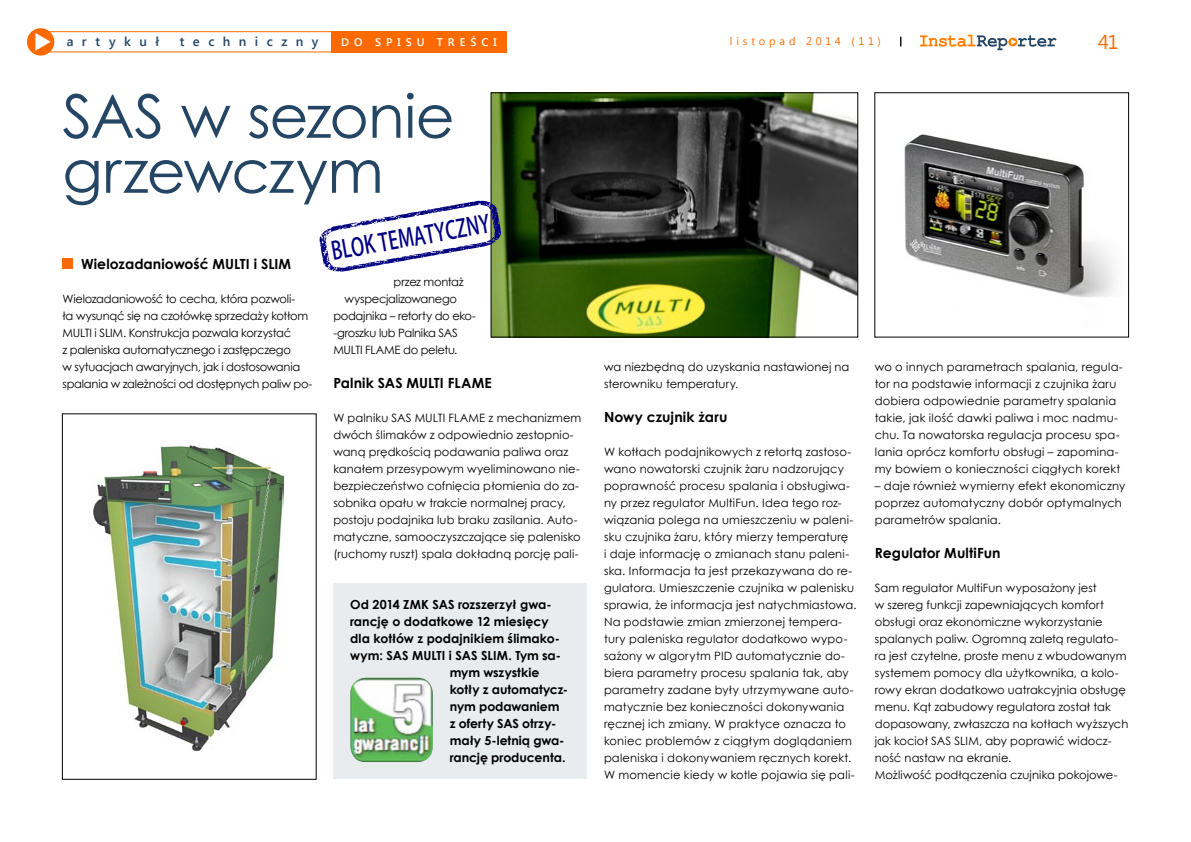
<style>
.page{position:relative;width:1191px;height:842px;background:#fff}
.page>*{position:absolute;margin:0;border:0;box-sizing:border-box;transform-origin:0 0}
.t1{font:60px/55px "Century Gothic";letter-spacing:-.015em;color:#244564}
.t2{font:24.6px "Adobe Fan Heiti Std B";color:#000080;scale:.73 1}
.t3{font:20px "Segoe UI";color:#ff6a00}
.t4{font:700 14px "Century Gothic";letter-spacing:.005em;color:#000}
.t5{font:600 13px "Segoe UI";letter-spacing:.65em;color:#244564}
.t6{font:700 12.5px "Century Gothic";color:#000}
.t7{font:11.5px/17px "Century Gothic";letter-spacing:.005em;color:#000}
.t8{font:11.5px/17px "Century Gothic";letter-spacing:-.025em;color:#000}
.t9{font:11.5px "Century Gothic";letter-spacing:-.015em;color:#000}
.t10{font:600 11.1px "Segoe UI";letter-spacing:.445em;color:#fff}
.t11{font:11px "Segoe UI";letter-spacing:.345em;color:#ff6a00}
</style>
<div class="page">
<div style="left:27px;top:28px;width:27px;height:28px;background:#ff6a00;border-radius:50%"></div>
<svg style="left:35px;top:33px;width:16px;height:17px"></svg>
<svg style="left:920px;top:35px;width:136px;height:15px"></svg>
<div style="left:33px;top:31px;width:310px;height:21px;border:1px solid #ff6a00"></div>
<div style="left:331px;top:31px;width:176px;height:21px;background:#ff6a00"></div>
<div style="left:63px;top:259px;width:10px;height:10px;background:#ff6a00"></div>
<img style="left:904px;top:134px;width:212px;height:163px">
<img style="left:493px;top:95px;width:363px;height:240px">
<div style="left:491px;top:93px;width:367px;height:244px;border:1px solid #000"></div>
<img style="left:93px;top:445px;width:191px;height:306px">
<div style="left:333px;top:583px;width:254px;height:196px;background:#e9ecef"></div>
<img style="left:350px;top:678px;width:83px;height:84px">
<svg style="left:319px;top:200px;width:182px;height:73px"></svg>
<p class="t5" style="left:67px;top:32px;width:94px">artykuł</p>
<p class="t5" style="left:180px;top:32px;width:140px">techniczny</p>
<p class="t10" style="left:341px;top:34px;width:157px">do spisu treści</p>
<p class="t11" style="left:730px;top:34px;width:152px">listopad 2014 (11)</p>
<h3 class="t3" style="left:1098px;top:28px;width:22px">41</h3>
<h1 class="t1" style="left:62px;top:88px;width:394px">SAS w sezonie grzewczym</h1>
<p class="t4" style="left:81px;top:253px;width:212px">Wielozadaniowość MULTI i SLIM</p>
<p class="t8" style="left:63px;top:290px;width:251px">Wielozadaniowość to cecha, która pozwoli-<br>ła wysunąć się na czołówkę sprzedaży kotłom MULTI i SLIM. Konstrukcja pozwala korzystać<br>z paleniska automatycznego i zastępczego<br>w sytuacjach awaryjnych, jak i dostosowania spalania w zależności od dostępnych paliw po-</p>
<h2 class="t2" style="left:329px;top:237px;width:221px;rotate:-10deg">BLOK TEMATYCZNY</h2>
<p class="t8" style="left:394px;top:273px;width:72px">przez montaż</p>
<p class="t8" style="left:345px;top:290px;width:114px">wyspecjalizowanego</p>
<p class="t8" style="left:333px;top:307px;width:144px">podajnika – retorty do eko-</p>
<p class="t9" style="left:333px;top:325px;width:126px">-groszku lub Palnika SAS</p>
<p class="t8" style="left:333px;top:341px;width:126px">MULTI FLAME do peletu.</p>
<p class="t4" style="left:333px;top:372px;width:160px">Palnik SAS MULTI FLAME</p>
<p class="t7" style="left:333px;top:409px;width:249px">W palniku SAS MULTI FLAME z mechanizmem dwóch ślimaków z odpowiednio zestopnio&shy;waną prędkością podawania paliwa oraz kanałem przesypowym wyeliminowano nie&shy;bezpieczeństwo cofnięcia płomienia do za&shy;sobnika opału w trakcie normalnej pracy, postoju podajnika lub braku zasilania. Auto&shy;matyczne, samooczyszczające się palenisko (ruchomy ruszt) spala dokładną porcję pali-</p>
<p class="t6" style="left:350px;top:595px;width:203px">Od 2014 ZMK SAS rozszerzył gwa-</p>
<p class="t6" style="left:350px;top:612px;width:200px">rancję o dodatkowe 12 miesięcy</p>
<p class="t6" style="left:350px;top:629px;width:212px">dla kotłów z podajnikiem ślimako-</p>
<p class="t6" style="left:350px;top:646px;width:212px">wym: SAS MULTI i SAS SLIM. Tym sa-</p>
<p class="t6" style="left:450px;top:663px;width:91px">mym wszystkie</p>
<p class="t6" style="left:450px;top:680px;width:120px">kotły z automatycz-</p>
<p class="t6" style="left:450px;top:697px;width:111px">nym podawaniem</p>
<p class="t6" style="left:450px;top:714px;width:108px">z oferty SAS otrzy-</p>
<p class="t6" style="left:450px;top:731px;width:116px">mały 5-letnią gwa-</p>
<p class="t6" style="left:450px;top:748px;width:117px">rancję producenta.</p>
<p class="t7" style="left:604px;top:358px;width:247px">wa niezbędną do uzyskania nastawionej na sterowniku temperatury.</p>
<p class="t4" style="left:604px;top:406px;width:125px">Nowy czujnik żaru</p>
<p class="t7" style="left:604px;top:443px;width:254px">W kotłach podajnikowych z retortą zastoso&shy;wano nowatorski czujnik żaru nadzorujący poprawność procesu spalania i obsługiwa&shy;ny przez regulator MultiFun. Idea tego roz&shy;wiązania polega na umieszczeniu w paleni&shy;sku czujnika żaru, który mierzy temperaturę<br>i daje informację o zmianach stanu paleni&shy;ska. Informacja ta jest przekazywana do re&shy;gulatora. Umieszczenie czujnika w palenisku sprawia, że informacja jest natychmiastowa.<br>Na podstawie zmian zmierzonej tempera&shy;tury paleniska regulator dodatkowo wypo&shy;sażony w algorytm PID automatycznie do&shy;biera parametry procesu spalania tak, aby parametry zadane były utrzymywane auto&shy;matycznie bez konieczności dokonywania ręcznej ich zmiany. W praktyce oznacza to koniec problemów z ciągłym doglądaniem paleniska i dokonywaniem ręcznych korekt.<br>W momencie kiedy w kotle pojawia się pali-</p>
<p class="t7" style="left:874px;top:358px;width:249px">wo o innych parametrach spalania, regula&shy;tor na podstawie informacji z czujnika żaru dobiera odpowiednie parametry spalania takie, jak ilość dawki paliwa i moc nadmu&shy;chu. Ta nowatorska regulacja procesu spa&shy;lania oprócz komfortu obsługi – zapomina&shy;my bowiem o konieczności ciągłych korekt</p>
<p class="t7" style="left:874px;top:477px;width:252px">– daje również wymierny efekt ekonomiczny poprzez automatyczny dobór optymalnych parametrów spalania.</p>
<p class="t4" style="left:874px;top:542px;width:127px">Regulator MultiFun</p>
<p class="t7" style="left:874px;top:579px;width:255px">Sam regulator MultiFun wyposażony jest<br>w szereg funkcji zapewniających komfort obsługi oraz ekonomiczne wykorzystanie spalanych paliw. Ogromną zaletą regulato&shy;ra jest czytelne, proste menu z wbudowanym systemem pomocy dla użytkownika, a kolo&shy;rowy ekran dodatkowo uatrakcyjnia obsługę menu. Kąt zabudowy regulatora został tak dopasowany, zwłaszcza na kotłach wyższych jak kocioł SAS SLIM, aby poprawić widocz&shy;ność nastaw na ekranie.<br>Możliwość podłączenia czujnika pokojowe-</p>
</div>
